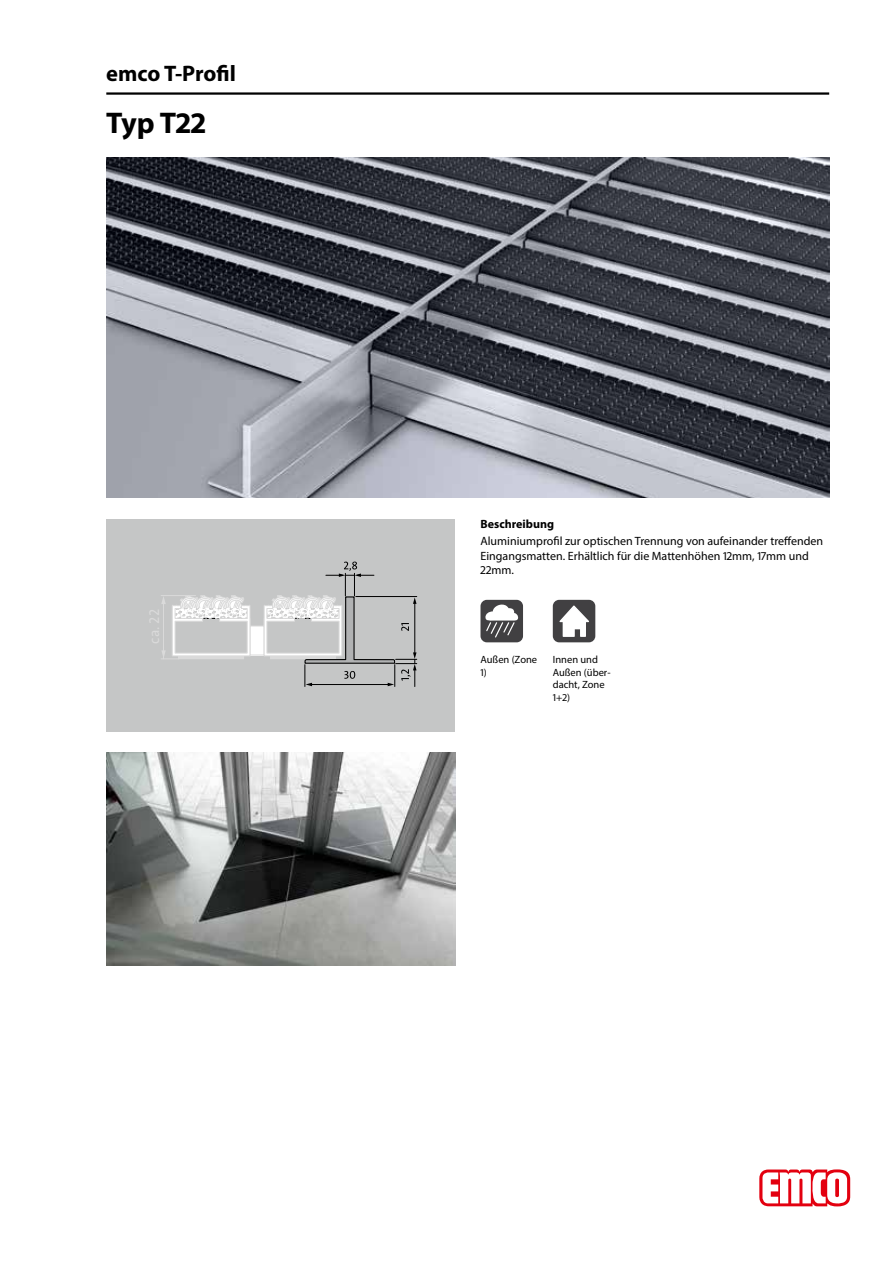
<style>
.page{position:relative;width:893px;height:1263px;background:#fff}
.page>*{position:absolute;margin:0;border:0;box-sizing:border-box;transform-origin:0 0}
.t1{font:700 30px "Myriad Pro";color:#000}
.t2{font:700 22.5px "Myriad Pro";letter-spacing:-.005em;color:#000}
.t3{font:12px/14.4px "Myriad Pro";color:#000}
.t4{font:700 12px "Myriad Pro";color:#000}
.t5{font:10.5px/12.6px "Myriad Pro";color:#000}
</style>
<div class="page">
<img style="left:106px;top:157px;width:723px;height:340px">
<hr style="left:106px;top:92px;width:723px;height:3px;background:#000">
<svg style="left:759px;top:1169px;width:91px;height:37px"></svg>
<div style="left:106px;top:519px;width:349px;height:212px;background:#c5c6c6"></div>
<div style="left:250px;top:626px;width:14px;height:29px;background:#fff"></div>
<div style="left:250px;top:626px;width:14px;height:29px;border:1px solid #dadada"></div>
<svg style="left:161px;top:595px;width:90px;height:64px"></svg>
<svg style="left:263px;top:562px;width:154px;height:124px"></svg>
<img style="left:106px;top:753px;width:349px;height:212px">
<div style="left:480px;top:600px;width:43px;height:42px;background:#414042;border-radius:6px"></div>
<svg style="left:485px;top:604px;width:34px;height:33px"></svg>
<div style="left:553px;top:600px;width:42px;height:42px;background:#414042;border-radius:6px"></div>
<svg style="left:559px;top:605px;width:30px;height:32px"></svg>
<h2 class="t2" style="left:106px;top:59px;width:131px">emco T-Profil</h2>
<h1 class="t1" style="left:106px;top:103px;width:101px">Typ T22</h1>
<p class="t4" style="left:480px;top:516px;width:75px">Beschreibung</p>
<p class="t3" style="left:480px;top:534px;width:344px">Aluminiumprofil zur optischen Trennung von aufeinander treffenden<br>Eingangsmatten. Erhältlich für die Mattenhöhen 12mm, 17mm und<br>22mm.</p>
<p class="t5" style="left:480px;top:653px;width:58px">Außen (Zone<br>1)</p>
<p class="t5" style="left:553px;top:653px;width:59px">Innen und<br>Außen (über&shy;dacht, Zone<br>1+2)</p>
</div>
